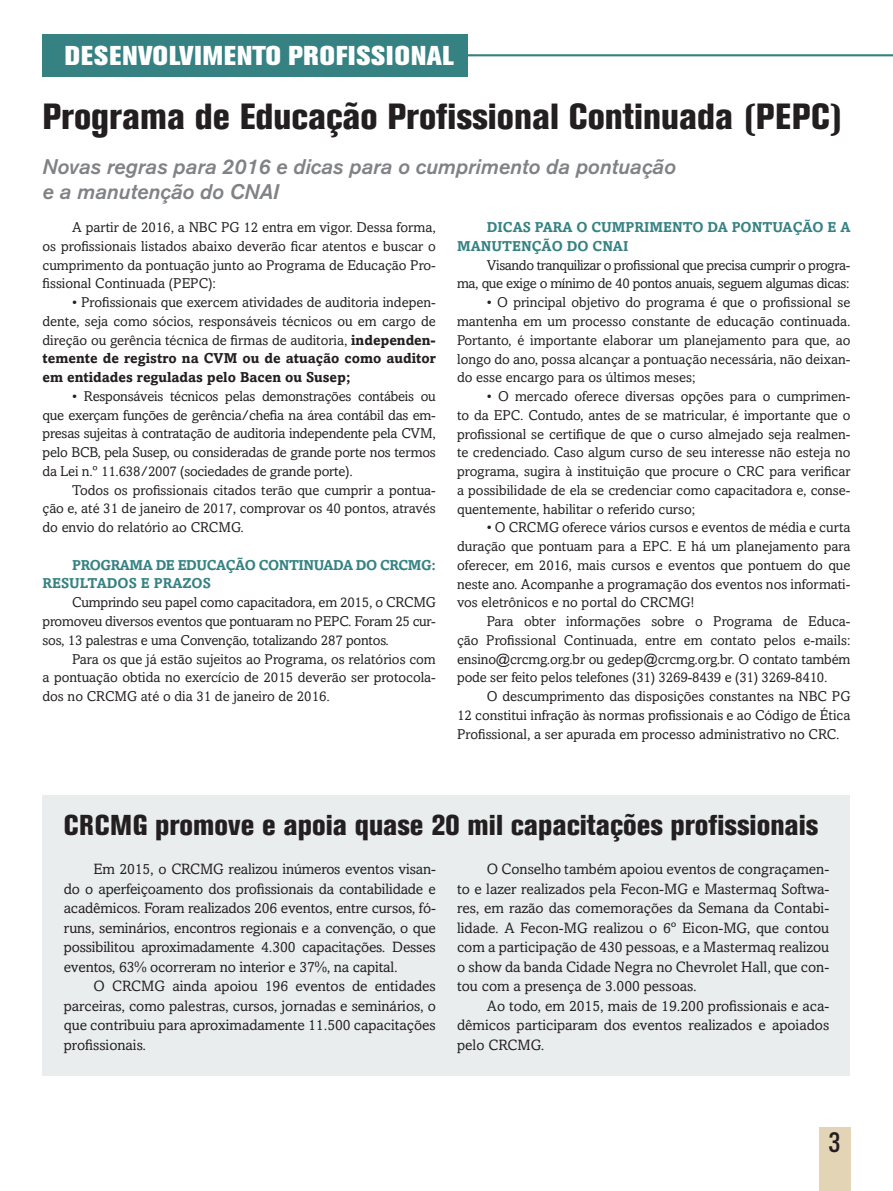
<style>
.page{position:relative;width:893px;height:1191px;background:#fff}
.page>*{position:absolute;margin:0;border:0;box-sizing:border-box;transform-origin:0 0}
.t1{font:800 condensed 36px "Akzidenz Grotesk BE";color:#231f20}
.t2{font:800 condensed 28.5px "Akzidenz Grotesk BE";color:#231f20}
.t3{font:800 27px "Akzidenz Grotesk BE";letter-spacing:.04em;color:#fff}
.t4{font:27px "Cg Alpin Gth No 3";color:#231f20}
.t5{font:italic 500 21px/25.2px "Akzidenz Grotesk BE";color:#808285}
.t6{font:15px/19.5px "Amasis";color:#231f20;text-align:justify}
.t7{font:14.25px/18.8px "Amasis";color:#231f20;text-align:justify}
.t8{font:14.25px/18.8px "Amasis";letter-spacing:-.025em;color:#231f20;text-align:right}
.t9{font:700 14.25px/18.8px "Amasis";color:#368283}
.t10{font:700 14.25px/18.8px "Amasis";letter-spacing:-.03em;color:#368283}
.s1{font-weight:700}
</style>
<div class="page">
<div style="left:819px;top:1127px;width:31px;height:64px;background:#e2d4b4"></div>
<div style="left:43px;top:34px;width:425px;height:43px;background:#368283"></div>
<hr style="left:459px;top:54px;width:434px;height:2px;background:#368283">
<div style="left:43px;top:795px;width:807px;height:281px;background:#e9eded"></div>
<h3 class="t3" style="left:65px;top:40px;width:390px">DESENVOLVIMENTO PROFISSIONAL</h3>
<h1 class="t1" style="left:43px;top:96px;width:802px">Programa de Educação Profissional Continuada (PEPC)</h1>
<h3 class="t5" style="left:43px;top:154px;width:635px">Novas regras para 2016 e dicas para o cumprimento da pontuação e a manutenção do CNAI</h3>
<p class="t7" style="left:43px;top:218px;width:395px;text-indent:30px">A partir de 2016, a NBC PG 12 entra em vigor. Dessa forma, os profissionais listados abaixo deverão ficar atentos e buscar o cumprimento da pontuação junto ao Programa de Educação Pro&shy;fissional Continuada (PEPC):</p>
<p class="t7" style="left:43px;top:293px;width:395px;text-indent:30px">• Profissionais que exercem atividades de auditoria indepen&shy;dente, seja como sócios, responsáveis técnicos ou em cargo de direção ou gerência técnica de firmas de auditoria, <span class="s1">INDEPENDEN-TEMENTE DE REGISTRO NA CVM OU DE ATUAÇÃO COMO AUDITOR EM ENTIDADES REGULADAS PELO BACEN OU SUSEP;</span></p>
<p class="t7" style="left:43px;top:386px;width:395px;text-indent:30px">• Responsáveis técnicos pelas demonstrações contábeis ou que exerçam funções de gerência/chefia na área contábil das em&shy;presas sujeitas à contratação de auditoria independente pela CVM, pelo BCB, pela Susep, ou consideradas de grande porte nos termos da Lei n.º 11.638/2007 (sociedades de grande porte).</p>
<p class="t7" style="left:43px;top:480px;width:395px;text-indent:30px">Todos os profissionais citados terão que cumprir a pontua&shy;ção e, até 31 de janeiro de 2017, comprovar os 40 pontos, através do envio do relatório ao CRCMG.</p>
<p class="t9" style="left:72px;top:555px;width:60px">PROGRAMA</p>
<p class="t10" style="left:43px;top:555px;width:395px;text-indent:113px">DE EDUCAÇÃO CONTINUADA DO CRCMG:<br>RESULTADOS E PRAZOS</p>
<p class="t7" style="left:43px;top:593px;width:395px;text-indent:30px">Cumprindo seu papel como capacitadora, em 2015, o CRCMG promoveu diversos eventos que pontuaram no PEPC. Foram 25 cur&shy;sos, 13 palestras e uma Convenção, totalizando 287 pontos.</p>
<p class="t7" style="left:43px;top:649px;width:395px;text-indent:30px">Para os que já estão sujeitos ao Programa, os relatórios com a pontuação obtida no exercício de 2015 deverão ser protocola&shy;dos no CRCMG até o dia 31 de janeiro de 2016.</p>
<p class="t9" style="left:457px;top:218px;width:393px;text-indent:78px">PARA O CUMPRIMENTO DA PONTUAÇÃO E A<br>MANUTENÇÃO DO CNAI</p>
<p class="t8" style="left:457px;top:255px;width:395px">Visando tranquilizar o profissional que precisa cumprir o progra-<br>ma, que exige o mínimo de 40 pontos anuais, seguem algumas dicas:</p>
<p class="t7" style="left:457px;top:293px;width:395px;text-indent:30px">• O principal objetivo do programa é que o profissional se mantenha em um processo constante de educação continuada.<br>Portanto, é importante elaborar um planejamento para que, ao longo do ano, possa alcançar a pontuação necessária, não deixan&shy;do esse encargo para os últimos meses;</p>
<p class="t7" style="left:457px;top:387px;width:395px;text-indent:30px">• O mercado oferece diversas opções para o cumprimen&shy;to da EPC. Contudo, antes de se matricular, é importante que o profissional se certifique de que o curso almejado seja realmen&shy;te credenciado. Caso algum curso de seu interesse não esteja no programa, sugira à instituição que procure o CRC para verificar a possibilidade de ela se credenciar como capacitadora e, conse&shy;quentemente, habilitar o referido curso;</p>
<p class="t7" style="left:457px;top:518px;width:395px;text-indent:30px">• O CRCMG oferece vários cursos e eventos de média e curta duração que pontuam para a EPC. E há um planejamento para oferecer, em 2016, mais cursos e eventos que pontuem do que neste ano. Acompanhe a programação dos eventos nos informati&shy;vos eletrônicos e no portal do CRCMG!</p>
<p class="t7" style="left:457px;top:612px;width:395px;text-indent:30px">Para obter informações sobre o Programa de Educa&shy;ção Profissional Continuada, entre em contato pelos e-mails: ensino@crcmg.org.br ou gedep@crcmg.org.br. O contato também pode ser feito pelos telefones (31) 3269-8439 e (31) 3269-8410.</p>
<p class="t7" style="left:457px;top:687px;width:395px;text-indent:30px">O descumprimento das disposições constantes na NBC PG 12 constitui infração às normas profissionais e ao Código de Ética Profissional, a ser apurada em processo administrativo no CRC.</p>
<p class="t9" style="left:487px;top:218px;width:26px">DICAS</p>
<h2 class="t2" style="left:64px;top:808px;width:756px">CRCMG promove e apoia quase 20 mil capacitações profissionais</h2>
<p class="t6" style="left:64px;top:859px;width:374px;text-indent:30px">Em 2015, o CRCMG realizou inúmeros eventos visan&shy;do o aperfeiçoamento dos profissionais da contabilidade e acadêmicos. Foram realizados 206 eventos, entre cursos, fó&shy;runs, seminários, encontros regionais e a convenção, o que possibilitou aproximadamente 4.300 capacitações. Desses eventos, 63% ocorreram no interior e 37%, na capital.</p>
<p class="t6" style="left:64px;top:976px;width:374px;text-indent:30px">O CRCMG ainda apoiou 196 eventos de entidades parceiras, como palestras, cursos, jornadas e seminários, o que contribuiu para aproximadamente 11.500 capacitações profissionais.</p>
<p class="t6" style="left:457px;top:859px;width:374px;text-indent:30px">O Conselho também apoiou eventos de congraçamen&shy;to e lazer realizados pela Fecon-MG e Mastermaq Softwa&shy;res, em razão das comemorações da Semana da Contabi&shy;lidade. A Fecon-MG realizou o 6º Eicon-MG, que contou com a participação de 430 pessoas, e a Mastermaq realizou o show da banda Cidade Negra no Chevrolet Hall, que con&shy;tou com a presença de 3.000 pessoas.</p>
<p class="t6" style="left:457px;top:995px;width:374px;text-indent:30px">Ao todo, em 2015, mais de 19.200 profissionais e aca&shy;dêmicos participaram dos eventos realizados e apoiados pelo CRCMG.</p>
<h3 class="t4" style="left:828px;top:1126px;width:13px">3</h3>
</div>
